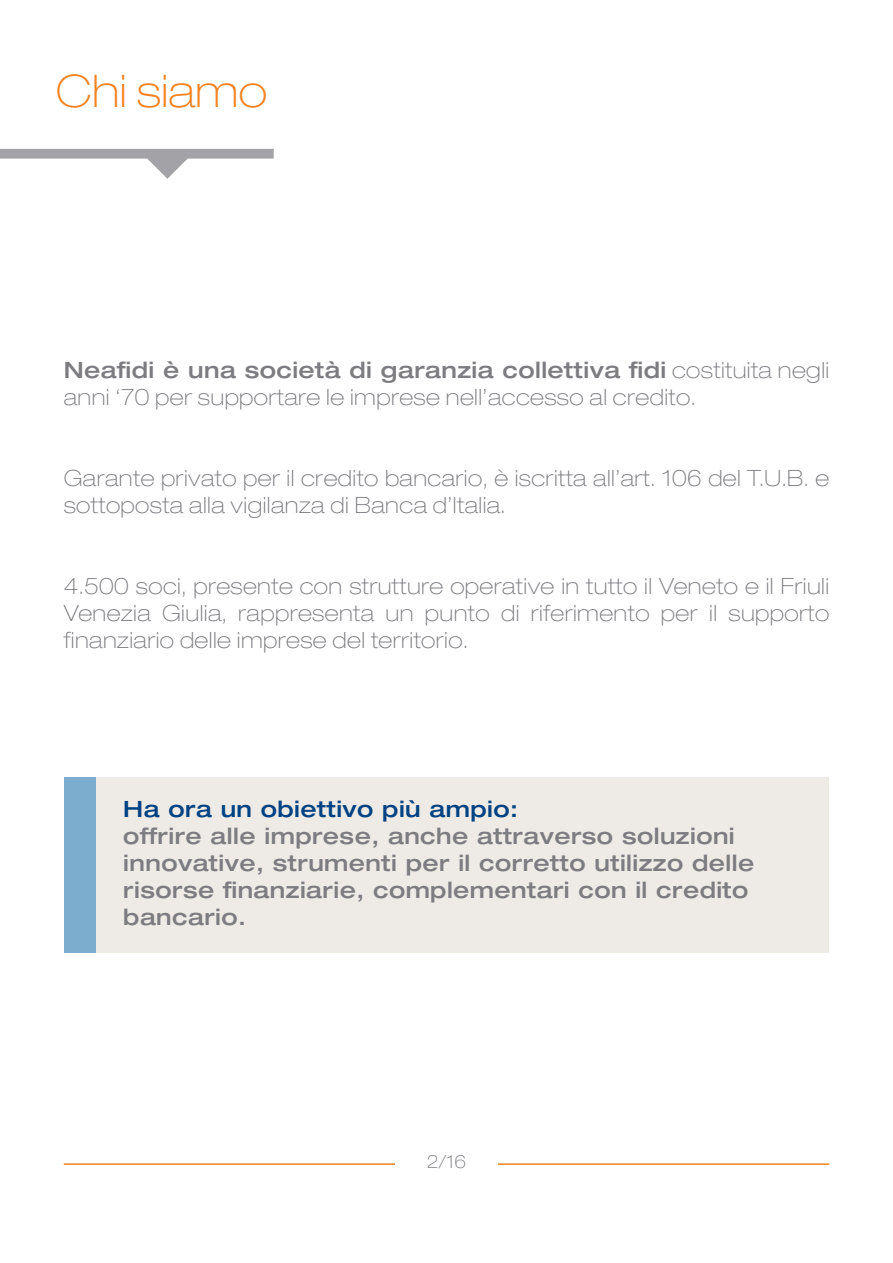
<style>
.page{position:relative;width:893px;height:1263px;background:#fff}
.page>*{position:absolute;margin:0;border:0;box-sizing:border-box;transform-origin:0 0}
.t1{font:100 expanded 45px "Helvetica Neue LT Std";color:#f58220}
.t2{font:100 expanded 22.5px/27px "Helvetica Neue LT Std";letter-spacing:.02em;color:#7c7c81}
.t3{font:500 expanded 22.5px/27px "Helvetica Neue LT Std";letter-spacing:.02em;color:#7c7c81}
.t4{font:500 expanded 22.5px "Helvetica Neue LT Std";letter-spacing:.02em;color:#004282}
.t5{font:100 expanded 18px "Helvetica Neue LT Std";color:#7c7c81}
.s1{font-weight:500}
</style>
<div class="page">
<svg style="left:0;top:149px;width:274px;height:30px"></svg>
<div style="left:64px;top:777px;width:32px;height:176px;background:#7dadce"></div>
<div style="left:96px;top:777px;width:733px;height:176px;background:#eeebe7"></div>
<hr style="left:64px;top:1163px;width:765px;height:2px;background:#f58220">
<div style="left:395px;top:1137px;width:102px;height:62px;background:#fff"></div>
<h1 class="t1" style="left:56px;top:64px;width:212px">Chi siamo</h1>
<p class="t2" style="left:64px;top:356px;width:767px"><span class="s1">Neafidi è una società di garanzia collettiva fidi</span> costituita negli anni ‘70 per supportare le imprese nell’accesso al credito.</p>
<p class="t2" style="left:64px;top:464px;width:767px">Garante privato per il credito bancario, è iscritta all’art. 106 del T.U.B. e sottoposta alla vigilanza di Banca d’Italia.</p>
<p class="t2" style="left:64px;top:572px;width:767px;text-align:justify">4.500 soci, presente con strutture operative in tutto il Veneto e il Friuli Venezia Giulia, rappresenta un punto di riferimento per il supporto finanziario delle imprese del territorio.</p>
<p class="t4" style="left:123px;top:795px;width:396px">Ha ora un obiettivo più ampio:</p>
<p class="t3" style="left:123px;top:822px;width:633px">offrire alle imprese, anche attraverso soluzioni innovative, strumenti per il corretto utilizzo delle risorse finanziarie, complementari con il credito bancario.</p>
<p class="t5" style="left:427px;top:1151px;width:41px">2/16</p>
</div>
